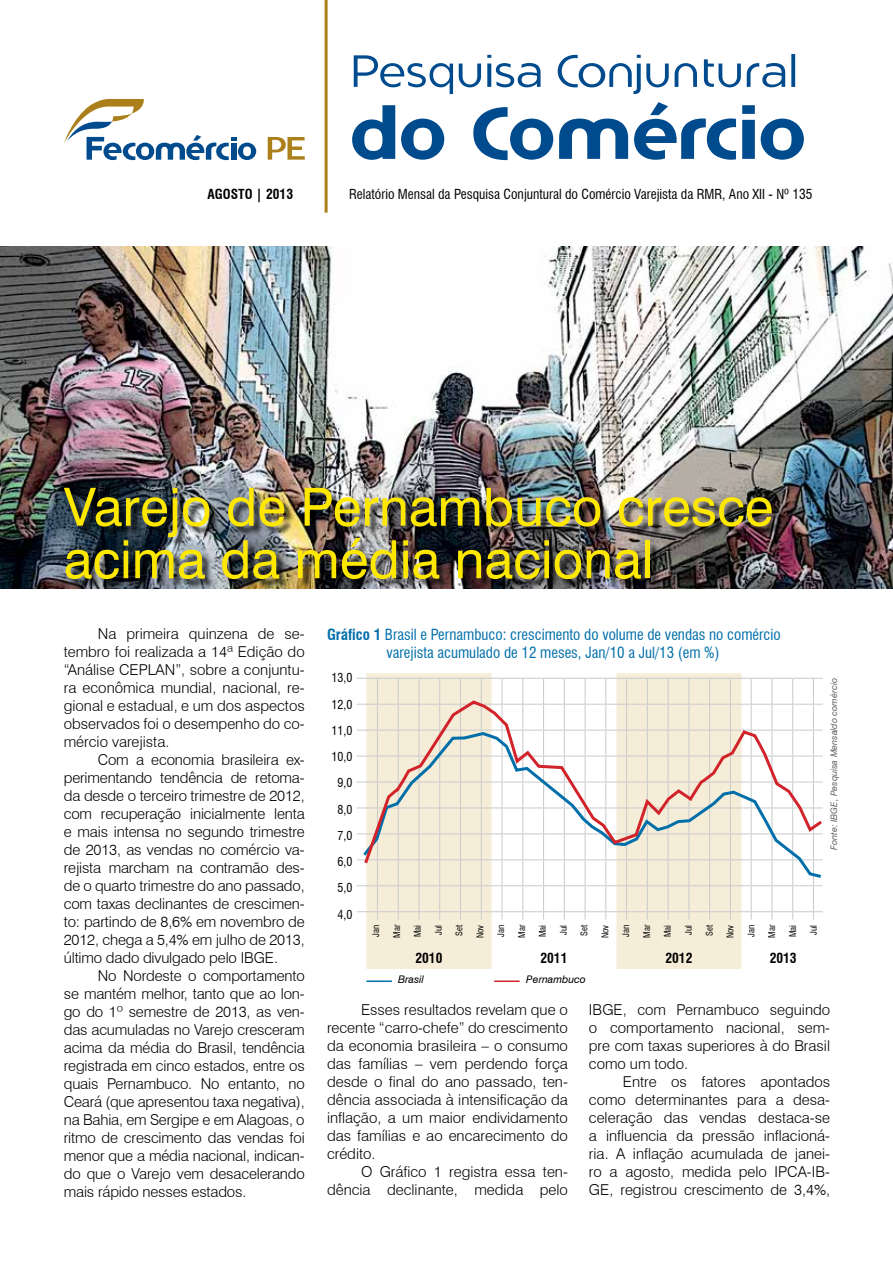
<style>
.page{position:relative;width:893px;height:1263px;background:#fff}
.page>*{position:absolute;margin:0;border:0;box-sizing:border-box;transform-origin:0 0}
.t1{font:52.65px/52.5px "Swiss 721 BT";color:#ffe800}
.t2{font:300 15px/18px "Swiss 721 BT";color:#000;text-align:justify}
.t3{font:condensed 15px/18px "Swiss 721 BT";color:#006fa9;text-align:center}
.t4{font:condensed 13.5px "Swiss 721 BT";color:#000}
.t5{font:700 condensed 13.5px "Swiss 721 BT";color:#000}
.t6{font:condensed 12px/26.2px "Swiss 721 BT";color:#000;text-align:center}
.t7{font:italic 10.5px "Swiss 721 BT";color:#000}
.t8{font:condensed 9px "Swiss 721 BT";color:#000}
.t9{font:italic 9px "Swiss 721 BT";color:#65656a}
.s1{font-weight:700}
</style>
<div class="page">
<hr style="left:325px;top:0;width:3px;height:213px;background:#ab7f19">
<svg style="left:352px;top:102px;width:452px;height:58px"></svg>
<svg style="left:354px;top:54px;width:441px;height:40px"></svg>
<svg style="left:64px;top:99px;width:192px;height:61px"></svg>
<svg style="left:268px;top:137px;width:37px;height:23px"></svg>
<svg style="left:366px;top:673px;width:375px;height:296px;fill:#f5edd8"></svg>
<svg style="left:357px;top:678px;width:466px;height:241px"></svg>
<img style="left:0;top:247px;width:893px;height:342px">
<div style="left:65px;top:490px;width:717px;height:99px;background:#000;opacity:.75"></div>
<svg style="left:360px;top:730px;width:463px;height:150px"></svg>
<svg style="left:362px;top:699px;width:461px;height:168px"></svg>
<hr style="left:366px;top:980px;width:26px;height:2px;background:#006fa9">
<hr style="left:494px;top:980px;width:26px;height:2px;background:#d2232a">
<p class="t5" style="left:208px;top:186px;width:87px">Agosto | 2013</p>
<p class="t4" style="left:349px;top:186px;width:465px">Relatório Mensal da Pesquisa Conjuntural do Comércio Varejista da RMR, Ano XII - Nº 135</p>
<h1 class="t1" style="left:64px;top:480px;width:711px">Varejo de Pernambuco cresce acima da média nacional</h1>
<p class="t2" style="left:64px;top:624px;width:242px;text-indent:34px">Na primeira quinzena de se&shy;tembro foi realizada a 14ª Edição do “Análise CEPLAN”, sobre a conjuntu&shy;ra econômica mundial, nacional, re&shy;gional e estadual, e um dos aspectos observados foi o desempenho do co&shy;mércio varejista.</p>
<p class="t2" style="left:64px;top:750px;width:242px;text-indent:34px">Com a economia brasileira ex&shy;perimentando tendência de retoma&shy;da desde o terceiro trimestre de 2012, com recuperação inicialmente lenta e mais intensa no segundo trimestre de 2013, as vendas no comércio va&shy;rejista marcham na contramão des&shy;de o quarto trimestre do ano passado, com taxas declinantes de crescimen&shy;to: partindo de 8,6% em novembro de 2012, chega a 5,4% em julho de 2013, último dado divulgado pelo IBGE.</p>
<p class="t2" style="left:64px;top:966px;width:242px;text-indent:34px">No Nordeste o comportamento se mantém melhor, tanto que ao lon&shy;go do 1º semestre de 2013, as ven&shy;das acumuladas no Varejo cresceram acima da média do Brasil, tendência registrada em cinco estados, entre os quais Pernambuco. No entanto, no Ceará (que apresentou taxa negativa), na Bahia, em Sergipe e em Alagoas, o ritmo de crescimento das vendas foi menor que a média nacional, indican&shy;do que o Varejo vem desacelerando mais rápido nesses estados.</p>
<p class="t3" style="left:327px;top:625px;width:455px"><span class="s1">Gráfico 1</span> Brasil e Pernambuco: crescimento do volume de vendas no comércio varejista acumulado de 12 meses, Jan/10 a Jul/13 (em %)</p>
<p class="t6" style="left:332px;top:665px;width:22px">13,0<br>12,0<br>11,0<br>10,0<br>9,0<br>8,0<br>7,0<br>6,0<br>5,0<br>4,0</p>
<p class="t8" style="left:371px;top:937px;width:14px;rotate:-90deg">Jan</p>
<p class="t8" style="left:391px;top:938px;width:15px;rotate:-90deg">Mar</p>
<p class="t8" style="left:412px;top:937px;width:14px;rotate:-90deg">Mai</p>
<p class="t8" style="left:433px;top:935px;width:11px;rotate:-90deg">Jul</p>
<p class="t8" style="left:454px;top:936px;width:13px;rotate:-90deg">Set</p>
<p class="t8" style="left:475px;top:938px;width:15px;rotate:-90deg">Nov</p>
<p class="t8" style="left:496px;top:937px;width:14px;rotate:-90deg">Jan</p>
<p class="t8" style="left:516px;top:938px;width:15px;rotate:-90deg">Mar</p>
<p class="t8" style="left:537px;top:937px;width:14px;rotate:-90deg">Mai</p>
<p class="t8" style="left:558px;top:935px;width:11px;rotate:-90deg">Jul</p>
<p class="t8" style="left:579px;top:936px;width:13px;rotate:-90deg">Set</p>
<p class="t8" style="left:600px;top:938px;width:15px;rotate:-90deg">Nov</p>
<p class="t8" style="left:621px;top:937px;width:14px;rotate:-90deg">Jan</p>
<p class="t8" style="left:641px;top:938px;width:15px;rotate:-90deg">Mar</p>
<p class="t8" style="left:662px;top:937px;width:14px;rotate:-90deg">Mai</p>
<p class="t8" style="left:683px;top:935px;width:11px;rotate:-90deg">Jul</p>
<p class="t8" style="left:704px;top:936px;width:13px;rotate:-90deg">Set</p>
<p class="t8" style="left:725px;top:938px;width:15px;rotate:-90deg">Nov</p>
<p class="t8" style="left:746px;top:937px;width:14px;rotate:-90deg">Jan</p>
<p class="t8" style="left:766px;top:938px;width:15px;rotate:-90deg">Mar</p>
<p class="t8" style="left:787px;top:937px;width:14px;rotate:-90deg">Mai</p>
<p class="t8" style="left:808px;top:935px;width:11px;rotate:-90deg">Jul</p>
<p class="t5" style="left:415px;top:950px;width:28px">2010</p>
<p class="t5" style="left:540px;top:950px;width:28px">2011</p>
<p class="t5" style="left:665px;top:950px;width:28px">2012</p>
<p class="t5" style="left:770px;top:950px;width:28px">2013</p>
<p class="t7" style="left:398px;top:973px;width:28px">Brasil</p>
<p class="t7" style="left:526px;top:973px;width:61px">Pernambuco</p>
<p class="t9" style="left:828px;top:850px;width:173px;rotate:-90deg">Fonte: IBGE, Pesquisa Mensaldo comércio</p>
<p class="t2" style="left:327px;top:1000px;width:242px;text-indent:34px">Esses resultados revelam que o recente “carro-chefe” do crescimento da economia brasileira – o consumo das famílias – vem perdendo força desde o final do ano passado, ten&shy;dência associada à intensificação da inflação, a um maior endividamento das famílias e ao encarecimento do crédito.</p>
<p class="t2" style="left:327px;top:1162px;width:242px;text-align:right">O Gráfico 1 registra essa ten&shy;dência declinante, medida pelo</p>
<p class="t2" style="left:589px;top:1000px;width:243px">IBGE, com Pernambuco seguindo o comportamento nacional, sem&shy;pre com taxas superiores à do Brasil como um todo.</p>
<p class="t2" style="left:589px;top:1072px;width:243px;text-indent:34px">Entre os fatores apontados como determinantes para a desa&shy;celeração das vendas destaca-se a influencia da pressão inflacioná&shy;ria. A inflação acumulada de janei&shy;ro a agosto, medida pelo IPCA-IB-GE, registrou crescimento de 3,4%,</p>
</div>
